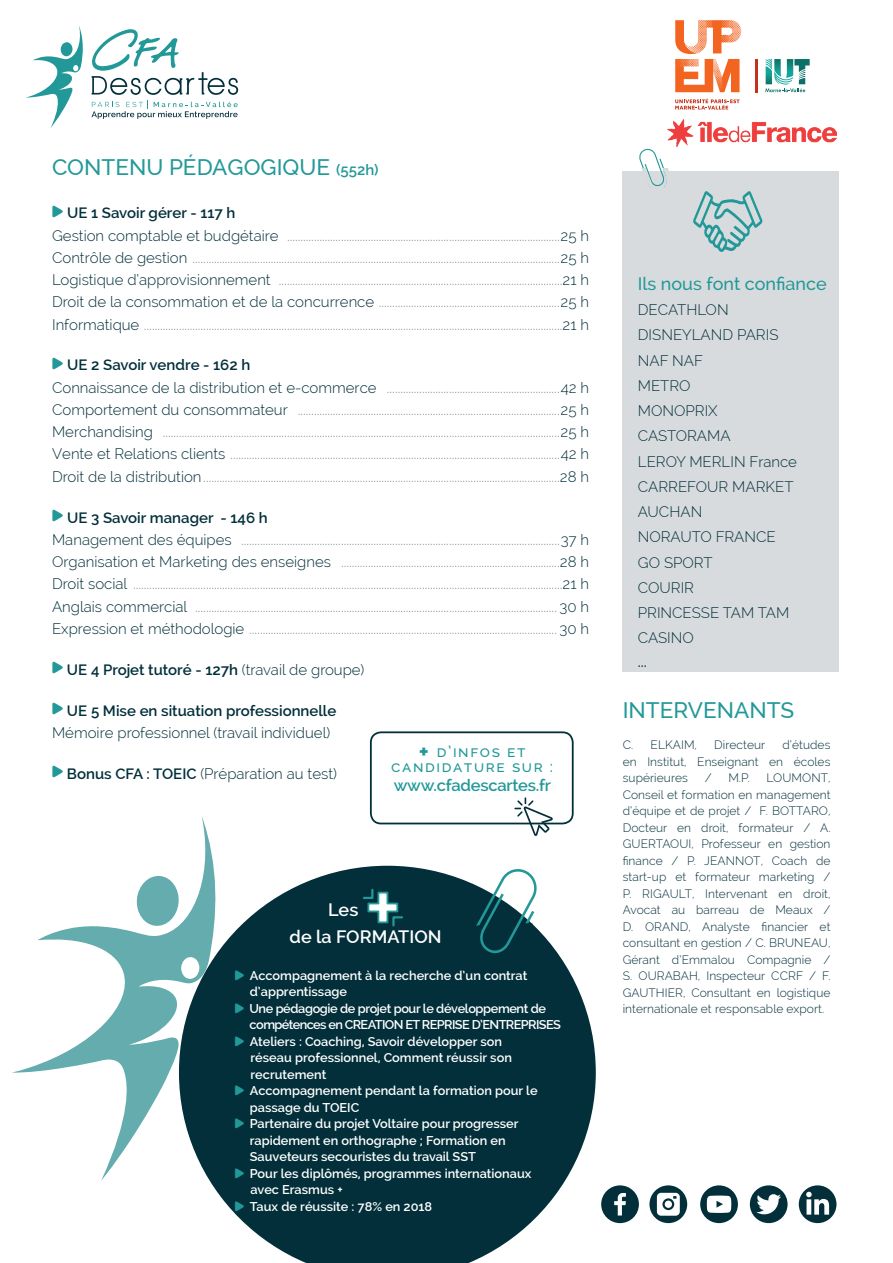
<style>
.page{position:relative;width:893px;height:1263px;background:#fff}
.page>*{position:absolute;margin:0;border:0;box-sizing:border-box;transform-origin:0 0}
.t1{font:500 22.5px "Raleway";color:#229998}
.t2{font:500 18px "Raleway";color:#229998}
.t3{font:600 18px/27px "Raleway";color:#fff}
.t4{font:600 16.5px "Raleway";letter-spacing:-.015em;color:#229998}
.t5{font:500 15.75px/14.9px "Raleway";letter-spacing:.1em;color:#229998;text-align:center}
.t6{font:300 15px/22.2px "Raleway";color:#697882}
.t7{font:300 15px/25.2px "Raleway";color:#022f3a}
.t8{font:600 15px "Raleway";color:#022f3a}
.t9{font:500 15px "Raleway";color:#022f3a}
.t10{font:600 12.75px "Raleway";color:#fff}
.t11{font:600 12.75px "Raleway";letter-spacing:-.05em;color:#fff}
.t12{font:600 12.75px "Raleway";letter-spacing:-.03em;color:#fff}
.t13{font:300 12px/16.5px "Raleway";letter-spacing:.005em;color:#022f3a;text-align:justify}
.s1{font-weight:600;font-size:15px}
.s2{font-family:"Distro Bats";font-weight:400;color:#229998}
.s3{font-weight:600;color:#022f3a}
.s4{color:#022f3a}
.s5{font-weight:300}
.s6{font-weight:600}
.s7{font-weight:700;font-size:24px}
</style>
<div class="page">
<svg style="left:210px;top:866px;width:386px;height:397px;background:#224953"></svg>
<svg style="left:12px;top:817px;width:207px;height:364px"></svg>
<div style="left:623px;top:171px;width:216px;height:500px;background:#d8dbdd"></div>
<svg style="left:639px;top:148px;width:30px;height:40px"></svg>
<div style="left:370px;top:731px;width:204px;height:93px;border:2px solid #022f3a;border-radius:10px"></div>
<svg style="left:464px;top:866px;width:107px;height:100px"></svg>
<svg style="left:514px;top:797px;width:39px;height:39px"></svg>
<svg style="left:693px;top:191px;width:70px;height:61px"></svg>
<svg style="left:362px;top:887px;width:42px;height:41px"></svg>
<svg style="left:26px;top:26px;width:57px;height:102px"></svg>
<svg style="left:92px;top:29px;width:146px;height:90px"></svg>
<img style="left:668px;top:119px;width:168px;height:27px">
<svg style="left:765px;top:59px;width:45px;height:33px"></svg>
<svg style="left:675px;top:98px;width:65px;height:11px"></svg>
<hr style="left:756px;top:59px;width:2px;height:33px;background:#c5321a">
<svg style="left:675px;top:20px;width:67px;height:72px"></svg>
<div style="left:600px;top:1184px;width:40px;height:40px;background:#022f3a;border-radius:50%"></div>
<div style="left:599px;top:1183px;width:42px;height:42px;border:2px solid #fff;border-radius:50%"></div>
<svg style="left:614px;top:1193px;width:12px;height:22px"></svg>
<svg style="left:749px;top:1184px;width:40px;height:40px"></svg>
<div style="left:747px;top:1183px;width:43px;height:42px;border:2px solid #fff;border-radius:50%"></div>
<svg style="left:756px;top:1194px;width:25px;height:20px"></svg>
<svg style="left:699px;top:1184px;width:40px;height:40px"></svg>
<div style="left:698px;top:1183px;width:42px;height:42px;border:2px solid #fff;border-radius:50%"></div>
<svg style="left:707px;top:1195px;width:24px;height:18px"></svg>
<svg style="left:797px;top:1184px;width:41px;height:40px"></svg>
<div style="left:796px;top:1183px;width:43px;height:42px;border:2px solid #fff;border-radius:50%"></div>
<svg style="left:648px;top:1184px;width:40px;height:40px"></svg>
<div style="left:647px;top:1183px;width:43px;height:42px;border:2px solid #fff;border-radius:50%"></div>
<svg style="left:657px;top:1193px;width:23px;height:23px"></svg>
<svg style="left:806px;top:1192px;width:23px;height:22px"></svg>
<h1 class="t1" style="left:52px;top:154px;width:328px">CONTENU PÉDAGOGIQUE <span class="s1">(552h)</span></h1>
<p class="t6" style="left:52px;top:202px;width:539px"><span class="s2">,</span> <span class="s3">UE 1 Savoir gérer - 117 h<br></span><span class="s4">Gestion comptable et budgétaire</span> .....................................................................................................<span class="s4">25 h Contrôle de gestion</span> ........................................................................................................................................<span class="s4">25 h Logistique d’approvisionnement</span> .........................................................................................................<span class="s4">21 h Droit de la consommation et de la concurrence</span> ...................................................................<span class="s4">25 h Informatique</span> ...........................................................................................................................................................<span class="s4">21 h</span></p>
<p class="t6" style="left:52px;top:354px;width:539px"><span class="s2">,</span> <span class="s3">UE 2 Savoir vendre - 162 h<br></span><span class="s4">Connaissance de la distribution et e-commerce</span> ................................................................<span class="s4">42 h Comportement du consommateur</span> .................................................................................................<span class="s4">25 h Merchandising</span> ...................................................................................................................................................<span class="s4">25 h Vente et Relations clients</span> ..........................................................................................................................<span class="s4">42 h Droit de la distribution</span>....................................................................................................................................<span class="s4">28 h</span></p>
<p class="t6" style="left:52px;top:506px;width:539px"><span class="s2">,</span> <span class="s3">UE 3 Savoir manager - 146 h<br></span><span class="s4">Management des équipes</span> ......................................................................................................................<span class="s4">37 h Organisation et Marketing des enseignes</span> .................................................................................<span class="s4">28 h Droit social</span> ...............................................................................................................................................................<span class="s4">21 h Anglais commercial</span> ...................................................................................................................................... <span class="s4">30 h Expression et méthodologie</span> .................................................................................................................. <span class="s4">30 h</span></p>
<p class="t8" style="left:52px;top:661px;width:314px"><span class="s2">,</span> UE 4 Projet tutoré - 127h <span class="s5">(travail de groupe)</span></p>
<p class="t7" style="left:52px;top:699px;width:286px;line-height:22.2px"><span class="s2">,</span> <span class="s6">UE 5 Mise en situation professionnelle<br></span>Mémoire professionnel (travail individuel)</p>
<p class="t7" style="left:52px;top:761px;width:286px"><span class="s2">,</span> <span class="s6">Bonus CFA : TOEIC</span> (Préparation au test)</p>
<p class="t5" style="left:391px;top:744px;width:164px"><span class="s7">+</span> d’infos et candidature sur :</p>
<p class="t4" style="left:394px;top:775px;width:159px">www.cfadescartes.fr</p>
<p class="t3" style="left:290px;top:896px;width:154px;text-indent:38px">Les<br>de la FORMATION</p>
<p class="t10" style="left:235px;top:968px;width:294px"><span class="s2">,</span> Accompagnement à la recherche d’un contrat</p>
<p class="t10" style="left:250px;top:984px;width:99px">d’apprentissage</p>
<p class="t12" style="left:235px;top:1001px;width:313px"><span class="s2">,</span> Une pédagogie de projet pour le développement de</p>
<p class="t11" style="left:249px;top:1017px;width:313px">compétences en CREATION ET REPRISE D’ENTREPRISES</p>
<p class="t10" style="left:235px;top:1034px;width:269px"><span class="s2">,</span> Ateliers : Coaching, Savoir développer son</p>
<p class="t10" style="left:251px;top:1050px;width:263px">réseau professionnel, Comment réussir son</p>
<p class="t10" style="left:251px;top:1067px;width:77px">recrutement</p>
<p class="t10" style="left:235px;top:1083px;width:304px"><span class="s2">,</span> Accompagnement pendant la formation pour le</p>
<p class="t10" style="left:250px;top:1100px;width:111px">passage du TOEIC</p>
<p class="t10" style="left:235px;top:1116px;width:285px"><span class="s2">,</span> Partenaire du projet Voltaire pour progresser</p>
<p class="t10" style="left:250px;top:1133px;width:257px">rapidement en orthographe ; Formation en</p>
<p class="t10" style="left:250px;top:1149px;width:228px">Sauveteurs secouristes du travail SST</p>
<p class="t10" style="left:235px;top:1166px;width:298px"><span class="s2">,</span> Pour les diplômés, programmes internationaux</p>
<p class="t10" style="left:251px;top:1182px;width:94px">avec Erasmus +</p>
<p class="t10" style="left:235px;top:1199px;width:199px"><span class="s2">,</span> Taux de réussite : 78% en 2018</p>
<p class="t2" style="left:638px;top:273px;width:190px">Ils nous font confiance</p>
<p class="t7" style="left:638px;top:297px;width:161px">DECATHLON<br>DISNEYLAND PARIS<br>NAF NAF<br>METRO<br>MONOPRIX<br>CASTORAMA<br>LEROY MERLIN France<br>CARREFOUR MARKET<br>AUCHAN<br>NORAUTO FRANCE<br>GO SPORT<br>COURIR<br>PRINCESSE TAM TAM<br>CASINO</p>
<p class="t9" style="left:638px;top:653px;width:10px">...</p>
<h1 class="t1" style="left:623px;top:697px;width:173px">INTERVENANTS</h1>
<p class="t13" style="left:623px;top:736px;width:76px">C. ELKAIM,</p>
<p class="t13" style="left:714px;top:736px;width:53px">Directeur</p>
<p class="t13" style="left:623px;top:736px;width:209px;text-indent:160px">d’études en Institut, Enseignant en écoles supérieures</p>
<p class="t13" style="left:623px;top:769px;width:209px;text-indent:144px">LOUMONT, Conseil et formation en management d’équipe et de projet / F. BOTTARO, Docteur en droit, formateur / A.<br>GUERTAOUI, Professeur en gestion finance / P. JEANNOT, Coach de start-up et formateur marketing / P. RIGAULT, Intervenant en droit, Avocat au barreau de Meaux / D. ORAND, Analyste financier et consultant en gestion / C. BRUNEAU, Gérant d’Emmalou Compagnie / S. OURABAH, Inspecteur CCRF / F.<br>GAUTHIER, Consultant en logistique internationale et responsable export.</p>
<p class="t13" style="left:705px;top:769px;width:8px">/</p>
<p class="t13" style="left:728px;top:769px;width:23px">M.P.</p>
</div>
